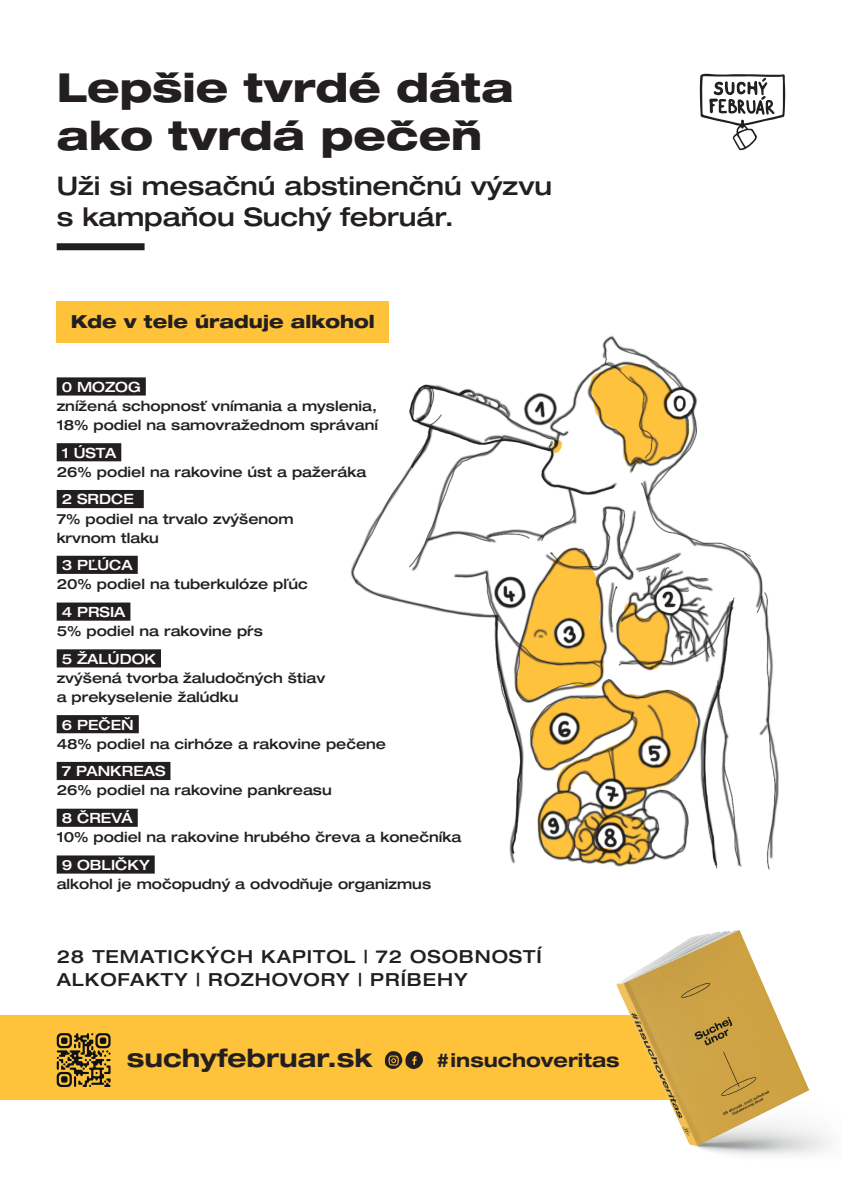
<style>
.page{position:relative;width:842px;height:1191px;background:#fff}
.page>*{position:absolute;margin:0;border:0;box-sizing:border-box;transform-origin:0 0}
.t1{font:800 expanded 40px/48px "Helvetica Neue LT Pro";color:#231f20}
.t2{font:500 expanded 25.7px/30.8px "Helvetica Neue LT Pro";color:#231f20}
.t3{font:700 expanded 25.1px "Helvetica Neue LT Pro";color:#231f20}
.t4{font:700 expanded 19px "Helvetica Neue LT Pro";color:#231f20}
.t5{font:500 expanded 18px/23px "Helvetica Neue LT Pro";letter-spacing:.05em;color:#231f20}
.t6{font:800 expanded 18px "Helvetica Neue LT Pro";color:#231f20}
.t7{font:500 expanded 14.1px/19px "Helvetica Neue LT Pro";color:#231f20}
.t8{font:500 expanded 14.1px "Helvetica Neue LT Pro";color:#fff}
</style>
<div class="page">
<img style="left:325px;top:335px;width:454px;height:535px">
<svg style="left:700px;top:74px;width:85px;height:76px"></svg>
<div style="left:57px;top:243px;width:88px;height:7px;background:#231f20"></div>
<div style="left:57px;top:377px;width:89px;height:18px;background:#231f20"></div>
<div style="left:57px;top:443px;width:64px;height:18px;background:#231f20"></div>
<div style="left:57px;top:490px;width:87px;height:18px;background:#231f20"></div>
<div style="left:57px;top:556px;width:81px;height:18px;background:#231f20"></div>
<div style="left:57px;top:602px;width:73px;height:18px;background:#231f20"></div>
<div style="left:57px;top:649px;width:104px;height:18px;background:#231f20"></div>
<div style="left:57px;top:715px;width:82px;height:18px;background:#231f20"></div>
<div style="left:57px;top:762px;width:113px;height:18px;background:#231f20"></div>
<div style="left:57px;top:808px;width:81px;height:19px;background:#231f20"></div>
<div style="left:57px;top:855px;width:98px;height:18px;background:#231f20"></div>
<div style="left:57px;top:301px;width:332px;height:41px;background:#fec33b"></div>
<div style="left:0;top:1015px;width:714px;height:85px;background:#fec33b"></div>
<img style="left:616px;top:930px;width:215px;height:226px">
<svg style="left:385px;top:1051px;width:38px;height:18px"></svg>
<svg style="left:57px;top:1033px;width:54px;height:54px"></svg>
<div style="left:61px;top:1076px;width:7px;height:6px;background:#0d1214;border-radius:2px"></div>
<h1 class="t1" style="left:57px;top:63px;width:459px">Lepšie tvrdé dáta ako tvrdá pečeň</h1>
<h2 class="t2" style="left:57px;top:170px;width:497px">Uži si mesačnú abstinenčnú výzvu s kampaňou Suchý február.</h2>
<p class="t6" style="left:71px;top:310px;width:305px">Kde v tele úraduje alkohol</p>
<p class="t8" style="left:62px;top:378px;width:81px">0 MOZOG</p>
<p class="t7" style="left:57px;top:396px;width:323px">znížená schopnosť vnímania a myslenia,<br>18% podiel na samovražednom správaní</p>
<p class="t8" style="left:62px;top:444px;width:56px">1 ÚSTA</p>
<p class="t7" style="left:57px;top:462px;width:311px">26% podiel na rakovine úst a pažeráka</p>
<p class="t8" style="left:62px;top:491px;width:74px">2 SRDCE</p>
<p class="t7" style="left:57px;top:508px;width:238px">7% podiel na trvalo zvýšenom krvnom tlaku</p>
<p class="t8" style="left:62px;top:556px;width:73px">3 PĽÚCA</p>
<p class="t7" style="left:57px;top:574px;width:253px">20% podiel na tuberkulóze pľúc</p>
<p class="t8" style="left:62px;top:603px;width:65px">4 PRSIA</p>
<p class="t7" style="left:57px;top:621px;width:208px">5% podiel na rakovine pŕs</p>
<p class="t8" style="left:62px;top:650px;width:96px">5 ŽALÚDOK</p>
<p class="t7" style="left:57px;top:668px;width:270px">zvýšená tvorba žaludočných štiav a prekyselenie žalúdku</p>
<p class="t8" style="left:62px;top:716px;width:74px">6 PEČEŇ</p>
<p class="t7" style="left:57px;top:734px;width:331px">48% podiel na cirhóze a rakovine pečene</p>
<p class="t8" style="left:62px;top:762px;width:105px">7 PANKREAS</p>
<p class="t7" style="left:57px;top:780px;width:277px">26% podiel na rakovine pankreasu</p>
<p class="t8" style="left:62px;top:809px;width:73px">8 ČREVÁ</p>
<p class="t7" style="left:57px;top:827px;width:406px">10% podiel na rakovine hrubého čreva a konečníka</p>
<p class="t8" style="left:62px;top:856px;width:90px">9 OBLIČKY</p>
<p class="t7" style="left:57px;top:874px;width:376px">alkohol je močopudný a odvodňuje organizmus</p>
<p class="t5" style="left:57px;top:944px;width:487px">28 TEMATICKÝCH KAPITOL | 72 OSOBNOSTÍ<br>ALKOFAKTY | ROZHOVORY | PRÍBEHY</p>
<h3 class="t3" style="left:127px;top:1042px;width:247px">suchyfebruar.sk</h3>
<h3 class="t4" style="left:435px;top:1048px;width:186px">#insuchoveritas</h3>
</div>
